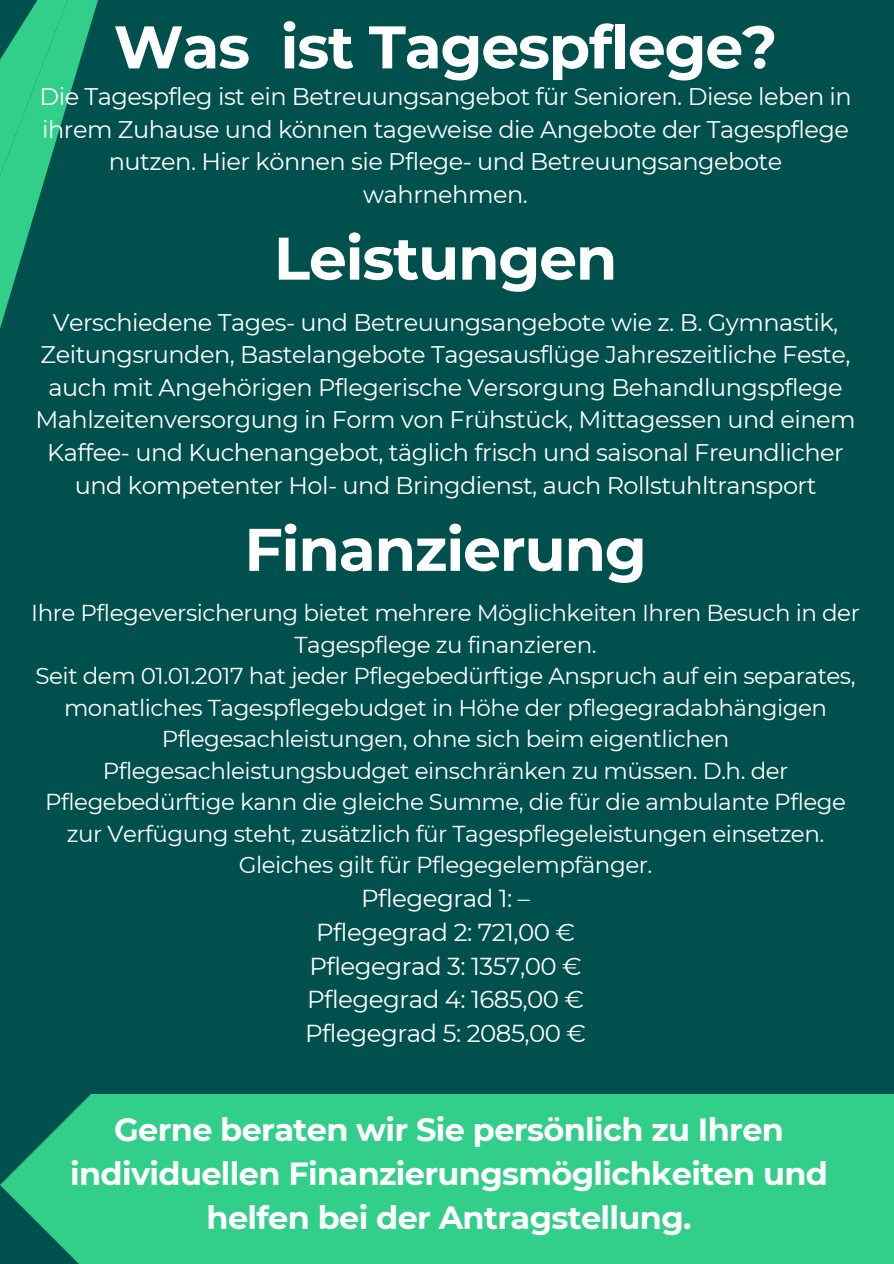
<style>
.page{position:relative;width:894px;height:1264px;background:#fff}
.page>*{position:absolute;margin:0;border:0;box-sizing:border-box;transform-origin:0 0}
.t1{font:700 60px "Montserrat";letter-spacing:-.02em;color:#fff}
.t2{font:700 31.95px/43.8px "Montserrat";letter-spacing:-.02em;color:#fff;text-align:center}
.t3{font:24.45px "Montserrat";letter-spacing:-.02em;color:#fff}
.t4{font:24px/32.7px "Montserrat";letter-spacing:-.02em;color:#fff;text-align:center}
.t5{font:22.95px/31.5px "Montserrat";letter-spacing:-.02em;color:#fff;text-align:center}
</style>
<div class="page">
<div style="left:0;top:0;width:893px;height:1263px;background:#00504e"></div>
<svg style="left:0;top:0;width:98px;height:286px"></svg>
<div style="left:0;top:1094px;width:893px;height:169px;background:#32cf8a"></div>
<h1 class="t1" style="left:114px;top:10px;width:665px">Was ist Tagespflege?</h1>
<p class="t4" style="left:39px;top:80px;width:813px">Die Tagespfleg ist ein Betreuungsangebot für Senioren. Diese leben in ihrem Zuhause und können tageweise die Angebote der Tagespflege nutzen. Hier können sie Pflege- und Betreuungsangebote wahrnehmen.</p>
<h1 class="t1" style="left:274px;top:221px;width:345px">Leistungen</h1>
<p class="t4" style="left:35px;top:305px;width:821px">Verschiedene Tages- und Betreuungsangebote wie z. B. Gymnastik, Zeitungsrunden, Bastelangebote Tagesausflüge Jahreszeitliche Feste, auch mit Angehörigen Pflegerische Versorgung Behandlungspflege Mahlzeitenversorgung in Form von Frühstück, Mittagessen und einem Kaffee- und Kuchenangebot, täglich frisch und saisonal Freundlicher und kompetenter Hol- und Bringdienst, auch Rollstuhltransport</p>
<p class="t1" style="left:244px;top:513px;width:404px">Finanzierung</p>
<p class="t5" style="left:31px;top:597px;width:830px">Ihre Pflegeversicherung bietet mehrere Möglichkeiten Ihren Besuch in der<br>Tagespflege zu finanzieren.</p>
<h1 class="t5" style="left:36px;top:660px;width:821px">Seit dem 01.01.2017 hat jeder Pflegebedürftige Anspruch auf ein separates, monatliches Tagespflegebudget in Höhe der pflegegradabhängigen Pflegesachleistungen, ohne sich beim eigentlichen Pflegesachleistungsbudget einschränken zu müssen. D.h. der Pflegebedürftige kann die gleiche Summe, die für die ambulante Pflege zur Verfügung steht, zusätzlich für Tagespflegeleistungen einsetzen.<br>Gleiches gilt für Pflegegelempfänger.</h1>
<p class="t3" style="left:361px;top:883px;width:170px">Pflegegrad 1: –</p>
<p class="t3" style="left:316px;top:917px;width:260px">Pflegegrad 2: 721,00 €</p>
<p class="t3" style="left:309px;top:950px;width:274px">Pflegegrad 3: 1357,00 €</p>
<p class="t3" style="left:307px;top:984px;width:278px">Pflegegrad 4: 1685,00 €</p>
<p class="t3" style="left:305px;top:1018px;width:282px">Pflegegrad 5: 2085,00 €</p>
<p class="t2" style="left:70px;top:1107px;width:759px">Gerne beraten wir Sie persönlich zu Ihren individuellen Finanzierungsmöglichkeiten und helfen bei der Antragstellung.</p>
</div>
